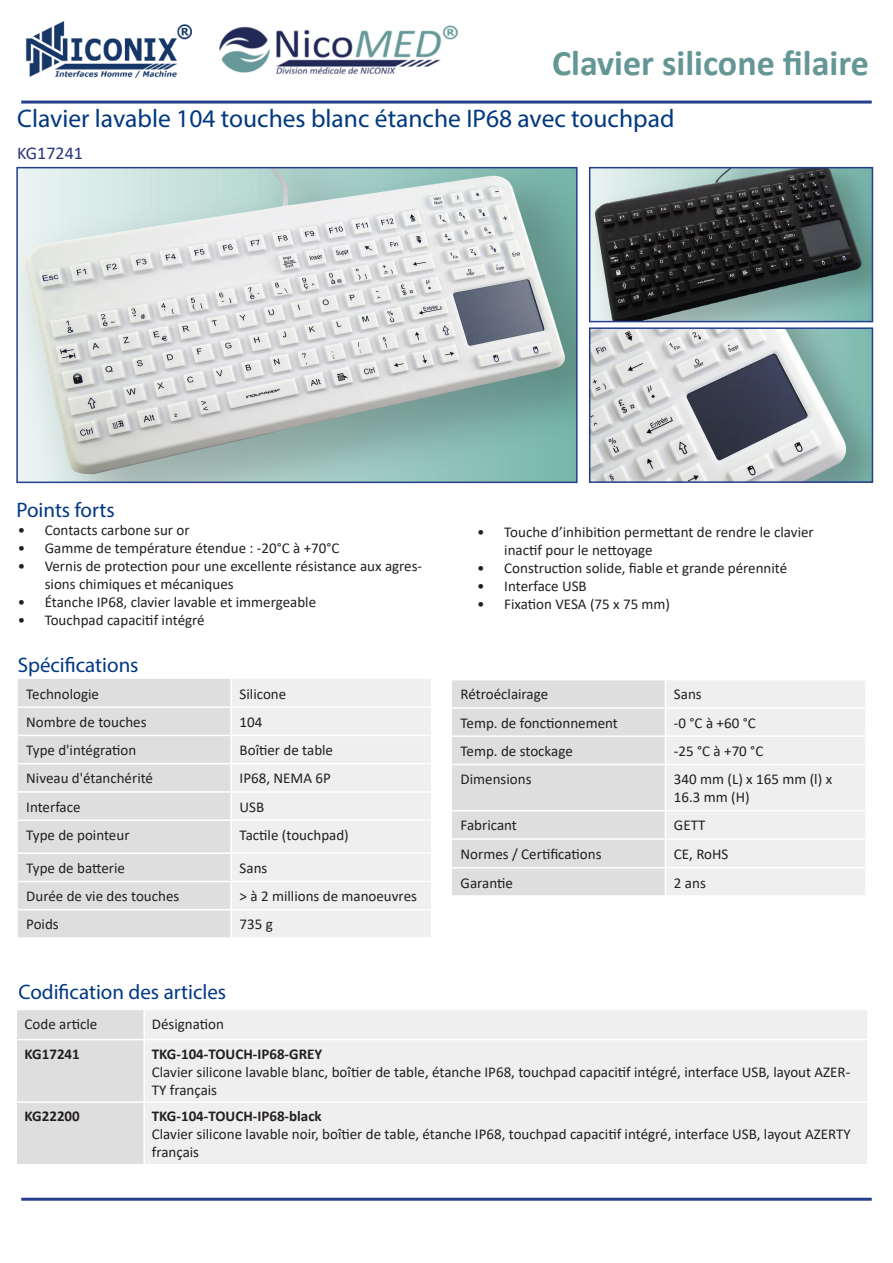
<style>
.page{position:relative;width:893px;height:1263px;background:#fff}
.page>*{position:absolute;margin:0;border:0;box-sizing:border-box;transform-origin:0 0}
.t1{font:700 36px "Calibri";color:#649696}
.t2{font:25.5px "Myriad Pro";color:#003880}
.t3{font:21px "Myriad Pro";color:#003783}
.t4{font:18px "Calibri";color:#26367f}
.t5{font:15px/18px "Calibri";color:#231f20}
.t6{font:700 15px "Calibri";color:#231f20}
</style>
<div class="page">
<hr style="left:21px;top:1198px;width:851px;height:3px;background:#253f8e">
<hr style="left:21px;top:101px;width:851px;height:3px;background:#253f8e">
<img style="left:25px;top:21px;width:166px;height:57px">
<img style="left:592px;top:170px;width:278px;height:149px">
<div style="left:589px;top:167px;width:284px;height:155px;border:2px solid #253f8e"></div>
<img style="left:592px;top:330px;width:278px;height:150px">
<div style="left:589px;top:327px;width:284px;height:156px;border:2px solid #253f8e"></div>
<div style="left:17px;top:1010px;width:126px;height:154px;background:#dedede"></div>
<div style="left:145px;top:1010px;width:722px;height:154px;background:#efefef"></div>
<hr style="left:17px;top:1039px;width:127px;height:1px;background:#fff">
<hr style="left:17px;top:1101px;width:127px;height:2px;background:#fff">
<hr style="left:144px;top:1039px;width:723px;height:1px;background:#fff">
<hr style="left:144px;top:1101px;width:723px;height:2px;background:#fff">
<div style="left:18px;top:679px;width:212px;height:258px;background:#dedede"></div>
<div style="left:232px;top:679px;width:199px;height:258px;background:#efefef"></div>
<hr style="left:18px;top:706px;width:213px;height:2px;background:#fff">
<hr style="left:18px;top:735px;width:213px;height:1px;background:#fff">
<hr style="left:231px;top:706px;width:200px;height:2px;background:#fff">
<hr style="left:231px;top:735px;width:200px;height:1px;background:#fff">
<hr style="left:18px;top:763px;width:213px;height:1px;background:#fff">
<hr style="left:231px;top:763px;width:200px;height:1px;background:#fff">
<hr style="left:18px;top:791px;width:213px;height:2px;background:#fff">
<hr style="left:231px;top:791px;width:200px;height:2px;background:#fff">
<hr style="left:18px;top:819px;width:213px;height:2px;background:#fff">
<hr style="left:18px;top:852px;width:213px;height:2px;background:#fff">
<hr style="left:18px;top:881px;width:213px;height:1px;background:#fff">
<hr style="left:18px;top:909px;width:213px;height:1px;background:#fff">
<hr style="left:231px;top:819px;width:200px;height:2px;background:#fff">
<hr style="left:231px;top:852px;width:200px;height:2px;background:#fff">
<hr style="left:231px;top:881px;width:200px;height:1px;background:#fff">
<hr style="left:231px;top:909px;width:200px;height:1px;background:#fff">
<div style="left:452px;top:680px;width:213px;height:215px;background:#dedede"></div>
<hr style="left:452px;top:707px;width:213px;height:2px;background:#fff">
<hr style="left:452px;top:735px;width:213px;height:2px;background:#fff">
<hr style="left:452px;top:764px;width:213px;height:1px;background:#fff">
<div style="left:666px;top:681px;width:199px;height:214px;background:#efefef"></div>
<hr style="left:665px;top:707px;width:200px;height:2px;background:#fff">
<hr style="left:665px;top:735px;width:200px;height:2px;background:#fff">
<hr style="left:665px;top:764px;width:200px;height:1px;background:#fff">
<hr style="left:452px;top:810px;width:213px;height:1px;background:#fff">
<hr style="left:452px;top:838px;width:213px;height:2px;background:#fff">
<hr style="left:452px;top:867px;width:213px;height:1px;background:#fff">
<hr style="left:665px;top:810px;width:200px;height:1px;background:#fff">
<hr style="left:665px;top:838px;width:200px;height:2px;background:#fff">
<hr style="left:665px;top:867px;width:200px;height:1px;background:#fff">
<img style="left:19px;top:170px;width:556px;height:310px">
<div style="left:16px;top:167px;width:562px;height:316px;border:2px solid #253f8e"></div>
<img style="left:219px;top:25px;width:239px;height:49px">
<p class="t1" style="left:552px;top:38px;width:318px">Clavier silicone filaire</p>
<p class="t2" style="left:17px;top:103px;width:659px">Clavier lavable 104 touches blanc étanche IP68 avec touchpad</p>
<p class="t4" style="left:17px;top:140px;width:67px">KG17241</p>
<p class="t3" style="left:16px;top:497px;width:100px">Points forts</p>
<p class="t5" style="left:18px;top:520px;width:173px">• Contacts carbone sur or</p>
<p class="t5" style="left:18px;top:538px;width:323px">• Gamme de température étendue : -20°C à +70°C</p>
<p class="t5" style="left:45px;top:556px;width:379px;text-indent:-27px">• Vernis de protection pour une excellente résistance aux agres&shy;sions chimiques et mécaniques</p>
<p class="t5" style="left:18px;top:592px;width:300px">• Étanche IP68, clavier lavable et immergeable</p>
<p class="t5" style="left:18px;top:610px;width:188px">• Touchpad capacitif intégré</p>
<p class="t3" style="left:18px;top:652px;width:122px">Spécifications</p>
<p class="t5" style="left:26px;top:684px;width:74px">Technologie</p>
<p class="t5" style="left:240px;top:684px;width:48px">Silicone</p>
<p class="t5" style="left:26px;top:712px;width:122px">Nombre de touches</p>
<p class="t5" style="left:240px;top:712px;width:24px">104</p>
<p class="t5" style="left:26px;top:741px;width:112px">Type d'intégration</p>
<p class="t5" style="left:240px;top:741px;width:95px">Boîtier de table</p>
<p class="t5" style="left:26px;top:769px;width:128px">Niveau d'étanchérité</p>
<p class="t5" style="left:240px;top:769px;width:93px">IP68, NEMA 6P</p>
<p class="t5" style="left:26px;top:797px;width:56px">Interface</p>
<p class="t5" style="left:240px;top:797px;width:26px">USB</p>
<p class="t5" style="left:26px;top:826px;width:105px">Type de pointeur</p>
<p class="t5" style="left:240px;top:826px;width:111px">Tactile (touchpad)</p>
<p class="t5" style="left:26px;top:859px;width:100px">Type de batterie</p>
<p class="t5" style="left:240px;top:859px;width:29px">Sans</p>
<p class="t5" style="left:26px;top:887px;width:155px">Durée de vie des touches</p>
<p class="t5" style="left:240px;top:887px;width:179px">&gt; à 2 millions de manoeuvres</p>
<p class="t5" style="left:26px;top:915px;width:34px">Poids</p>
<p class="t5" style="left:240px;top:915px;width:35px">735 g</p>
<p class="t3" style="left:18px;top:979px;width:209px">Codification des articles</p>
<p class="t5" style="left:504px;top:522px;width:311px;text-indent:-27px">• Touche d’inhibition permettant de rendre le clavier inactif pour le nettoyage</p>
<p class="t5" style="left:477px;top:558px;width:311px">• Construction solide, fiable et grande pérennité</p>
<p class="t5" style="left:477px;top:576px;width:111px">• Interface USB</p>
<p class="t5" style="left:477px;top:594px;width:194px">• Fixation VESA (75 x 75 mm)</p>
<p class="t5" style="left:461px;top:685px;width:89px">Rétroéclairage</p>
<p class="t5" style="left:674px;top:685px;width:29px">Sans</p>
<p class="t5" style="left:461px;top:713px;width:159px">Temp. de fonctionnement</p>
<p class="t5" style="left:674px;top:713px;width:83px">-0 °C à +60 °C</p>
<p class="t5" style="left:461px;top:741px;width:114px">Temp. de stockage</p>
<p class="t5" style="left:674px;top:741px;width:91px">-25 °C à +70 °C</p>
<p class="t5" style="left:461px;top:770px;width:72px">Dimensions</p>
<p class="t5" style="left:674px;top:770px;width:160px">340 mm (L) x 165 mm (l) x<br>16.3 mm (H)</p>
<p class="t5" style="left:461px;top:816px;width:58px">Fabricant</p>
<p class="t5" style="left:674px;top:816px;width:33px">GETT</p>
<p class="t5" style="left:461px;top:844px;width:142px">Normes / Certifications</p>
<p class="t5" style="left:674px;top:844px;width:56px">CE, RoHS</p>
<p class="t5" style="left:461px;top:873px;width:54px">Garantie</p>
<p class="t5" style="left:674px;top:873px;width:33px">2 ans</p>
<p class="t5" style="left:25px;top:1015px;width:74px">Code article</p>
<p class="t5" style="left:152px;top:1015px;width:74px">Désignation</p>
<p class="t6" style="left:25px;top:1043px;width:57px">KG17241</p>
<p class="t6" style="left:152px;top:1043px;width:172px">TKG-104-TOUCH-IP68-GREY</p>
<p class="t5" style="left:152px;top:1062px;width:700px">Clavier silicone lavable blanc, boîtier de table, étanche IP68, touchpad capacitif intégré, interface USB, layout AZER-<br>TY français</p>
<p class="t6" style="left:25px;top:1105px;width:57px">KG22200</p>
<p class="t6" style="left:152px;top:1105px;width:171px">TKG-104-TOUCH-IP68-black</p>
<p class="t5" style="left:152px;top:1125px;width:700px">Clavier silicone lavable noir, boîtier de table, étanche IP68, touchpad capacitif intégré, interface USB, layout AZERTY français</p>
</div>
